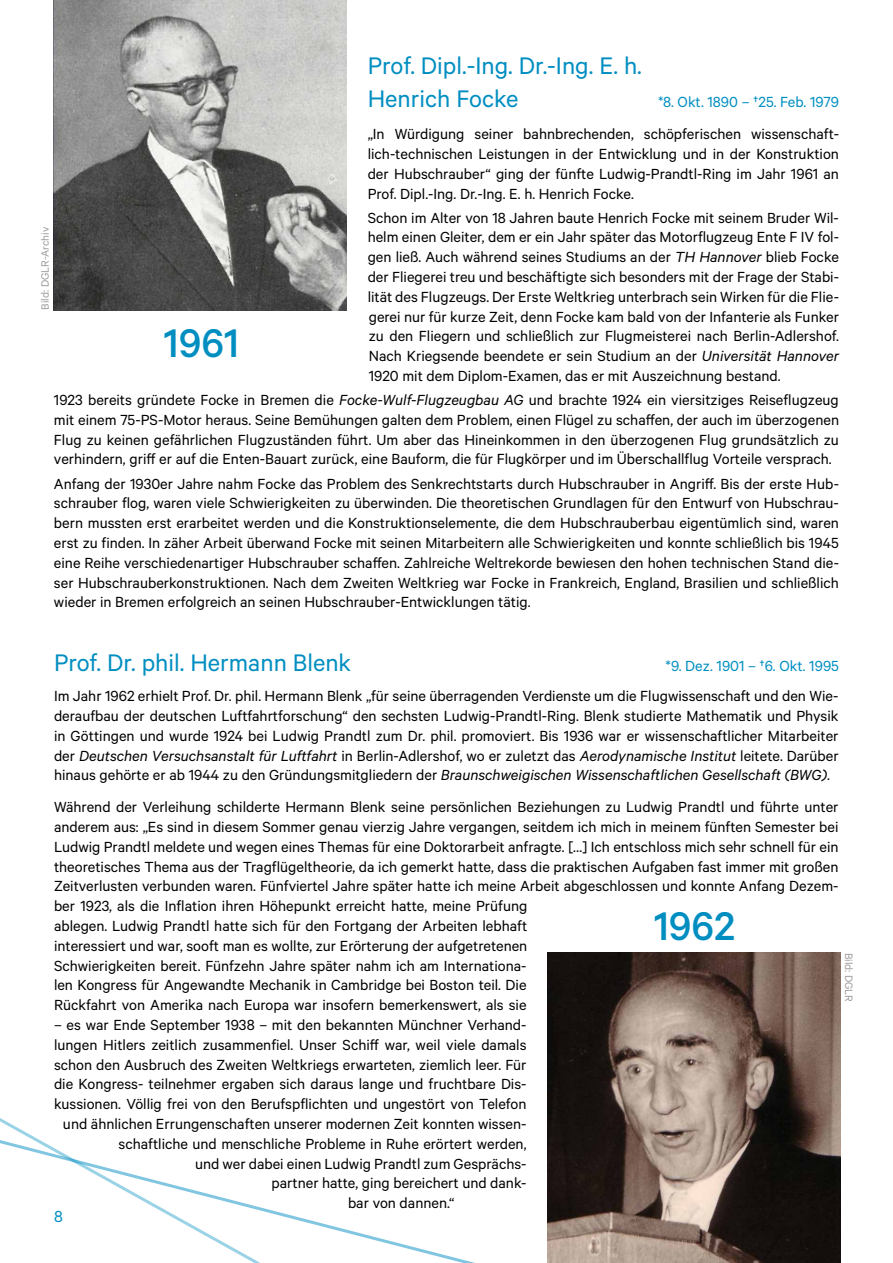
<style>
.page{position:relative;width:893px;height:1263px;background:#fff}
.page>*{position:absolute;margin:0;border:0;box-sizing:border-box;transform-origin:0 0}
.t1{font:500 45px "Calibre";color:#008ec1}
.t2{font:27px/32.4px "Calibre";color:#008ec1}
.t3{font:18px "Calibre";color:#008ec1}
.t4{font:16.5px/19.8px "Calibre";color:#000;text-align:justify}
.t5{font:16.5px "Calibre";color:#008ec1}
.t6{font:12px "Calibre";color:#9d9d9c}
.s1{font-style:italic}
</style>
<div class="page">
<img style="left:53px;top:0;width:293px;height:310px">
<img style="left:548px;top:952px;width:293px;height:311px">
<svg style="left:286px;top:1214px;width:189px;height:49px"></svg>
<svg style="left:0;top:1118px;width:286px;height:145px"></svg>
<h2 class="t2" style="left:368px;top:49px;width:276px">Prof. Dipl.-Ing. Dr.-Ing. E. h.<br>Henrich Focke</h2>
<p class="t5" style="left:658px;top:92px;width:182px">*8. Okt. 1890 – †25. Feb. 1979</p>
<p class="t4" style="left:368px;top:123px;width:473px">„In Würdigung seiner bahnbrechenden, schöpferischen wissenschaft&shy;lich-technischen Leistungen in der Entwicklung und in der Konstruktion der Hubschrauber“ ging der fünfte Ludwig-Prandtl-Ring im Jahr 1961 an Prof. Dipl.-Ing. Dr.-Ing. E. h. Henrich Focke.</p>
<p class="t4" style="left:368px;top:207px;width:473px">Schon im Alter von 18 Jahren baute Henrich Focke mit seinem Bruder Wil&shy;helm einen Gleiter, dem er ein Jahr später das Motorflugzeug Ente F IV fol&shy;gen ließ. Auch während seines Studiums an der <span class="s1">TH Hannover</span> blieb Focke der Fliegerei treu und beschäftigte sich besonders mit der Frage der Stabi&shy;lität des Flugzeugs. Der Erste Weltkrieg unterbrach sein Wirken für die Flie&shy;gerei nur für kurze Zeit, denn Focke kam bald von der Infanterie als Funker zu den Fliegern und schließlich zur Flugmeisterei nach Berlin-Adlershof.<br>Nach Kriegsende beendete er sein Studium an der <span class="s1">Universität Hannover </span>1920 mit dem Diplom-Examen, das er mit Auszeichnung bestand.</p>
<p class="t4" style="left:54px;top:389px;width:787px">1923 bereits gründete Focke in Bremen die <span class="s1">Focke-Wulf-Flugzeugbau AG</span> und brachte 1924 ein viersitziges Reiseflugzeug mit einem 75-PS-Motor heraus. Seine Bemühungen galten dem Problem, einen Flügel zu schaffen, der auch im überzogenen Flug zu keinen gefährlichen Flugzuständen führt. Um aber das Hineinkommen in den überzogenen Flug grundsätzlich zu verhindern, griff er auf die Enten-Bauart zurück, eine Bauform, die für Flugkörper und im Überschallflug Vorteile versprach.</p>
<p class="t4" style="left:54px;top:473px;width:786px">Anfang der 1930er Jahre nahm Focke das Problem des Senkrechtstarts durch Hubschrauber in Angriff. Bis der erste Hub&shy;schrauber flog, waren viele Schwierigkeiten zu überwinden. Die theoretischen Grundlagen für den Entwurf von Hubschrau&shy;bern mussten erst erarbeitet werden und die Konstruktionselemente, die dem Hubschrauberbau eigentümlich sind, waren erst zu finden. In zäher Arbeit überwand Focke mit seinen Mitarbeitern alle Schwierigkeiten und konnte schließlich bis 1945 eine Reihe verschiedenartiger Hubschrauber schaffen. Zahlreiche Weltrekorde bewiesen den hohen technischen Stand die&shy;ser Hubschrauberkonstruktionen. Nach dem Zweiten Weltkrieg war Focke in Frankreich, England, Brasilien und schließlich wieder in Bremen erfolgreich an seinen Hubschrauber-Entwicklungen tätig.</p>
<p class="t6" style="left:38px;top:310px;width:84px;rotate:-90deg">Bild: DGLR-Archiv</p>
<h1 class="t1" style="left:164px;top:317px;width:77px">1961</h1>
<h2 class="t2" style="left:54px;top:645px;width:299px">Prof. Dr. phil. Hermann Blenk</h2>
<p class="t5" style="left:666px;top:656px;width:175px">*9. Dez. 1901 – †6. Okt. 1995</p>
<p class="t4" style="left:54px;top:686px;width:786px">Im Jahr 1962 erhielt Prof. Dr. phil. Hermann Blenk „für seine überragenden Verdienste um die Flugwissenschaft und den Wie&shy;deraufbau der deutschen Luftfahrtforschung“ den sechsten Ludwig-Prandtl-Ring. Blenk studierte Mathematik und Physik in Göttingen und wurde 1924 bei Ludwig Prandtl zum Dr. phil. promoviert. Bis 1936 war er wissenschaftlicher Mitarbeiter der <span class="s1">Deutschen Versuchsanstalt für Luftfahrt</span> in Berlin-Adlershof, wo er zuletzt das <span class="s1">Aerodynamische Institut</span> leitete. Darüber hinaus gehörte er ab 1944 zu den Gründungsmitgliedern der <span class="s1">Braunschweigischen Wissenschaftlichen Gesellschaft (BWG)</span>.</p>
<p class="t4" style="left:54px;top:796px;width:786px;text-align:left">Während der Verleihung schilderte Hermann Blenk seine persönlichen Beziehungen zu Ludwig Prandtl und führte unter anderem aus: „Es sind in diesem Sommer genau vierzig Jahre vergangen, seitdem ich mich in meinem fünften Semester bei Ludwig Prandtl meldete und wegen eines Themas für eine Doktorarbeit anfragte. […] Ich entschloss mich sehr schnell für ein theoretisches Thema aus der Tragflügeltheorie, da ich gemerkt hatte, dass die praktischen Aufgaben fast immer mit großen Zeitverlusten verbunden waren. Fünfviertel Jahre später hatte ich meine Arbeit abgeschlossen und konnte Anfang Dezem&shy;ber 1923, als die Inflation ihren Höhepunkt erreicht hatte, meine Prüfung<br>ablegen. Ludwig Prandtl hatte sich für den Fortgang der Arbeiten lebhaft<br>interessiert und war, sooft man es wollte, zur Erörterung der aufgetretenen<br>Schwierigkeiten bereit. Fünfzehn Jahre später nahm ich am Internationa-<br>len Kongress für Angewandte Mechanik in Cambridge bei Boston teil. Die<br>Rückfahrt von Amerika nach Europa war insofern bemerkenswert, als sie</p>
<p class="t4" style="left:54px;top:1014px;width:474px">– es war Ende September 1938 – mit den bekannten Münchner Verhand-</p>
<p class="t4" style="left:54px;top:1034px;width:474px">lungen Hitlers zeitlich zusammenfiel. Unser Schiff war, weil viele damals</p>
<p class="t4" style="left:54px;top:1054px;width:474px">schon den Ausbruch des Zweiten Weltkriegs erwarteten, ziemlich leer. Für</p>
<p class="t4" style="left:54px;top:1074px;width:474px">die Kongress- teilnehmer ergaben sich daraus lange und fruchtbare Dis-</p>
<p class="t4" style="left:54px;top:1093px;width:474px">kussionen. Völlig frei von den Berufspflichten und ungestört von Telefon</p>
<p class="t4" style="left:63px;top:1113px;width:465px">und ähnlichen Errungenschaften unserer modernen Zeit konnten wissen-</p>
<p class="t4" style="left:118px;top:1133px;width:409px">schaftliche und menschliche Probleme in Ruhe erörtert werden,</p>
<p class="t4" style="left:195px;top:1153px;width:333px">und wer dabei einen Ludwig Prandtl zum Gesprächs-</p>
<p class="t4" style="left:271px;top:1173px;width:256px">partner hatte, ging bereichert und dank-</p>
<p class="t4" style="left:348px;top:1192px;width:108px">bar von dannen.“</p>
<h1 class="t1" style="left:654px;top:899px;width:83px">1962</h1>
<p class="t6" style="left:856px;top:952px;width:51px;rotate:90deg">Bild: DGLR</p>
<p class="t3" style="left:54px;top:1206px;width:10px">8</p>
</div>
